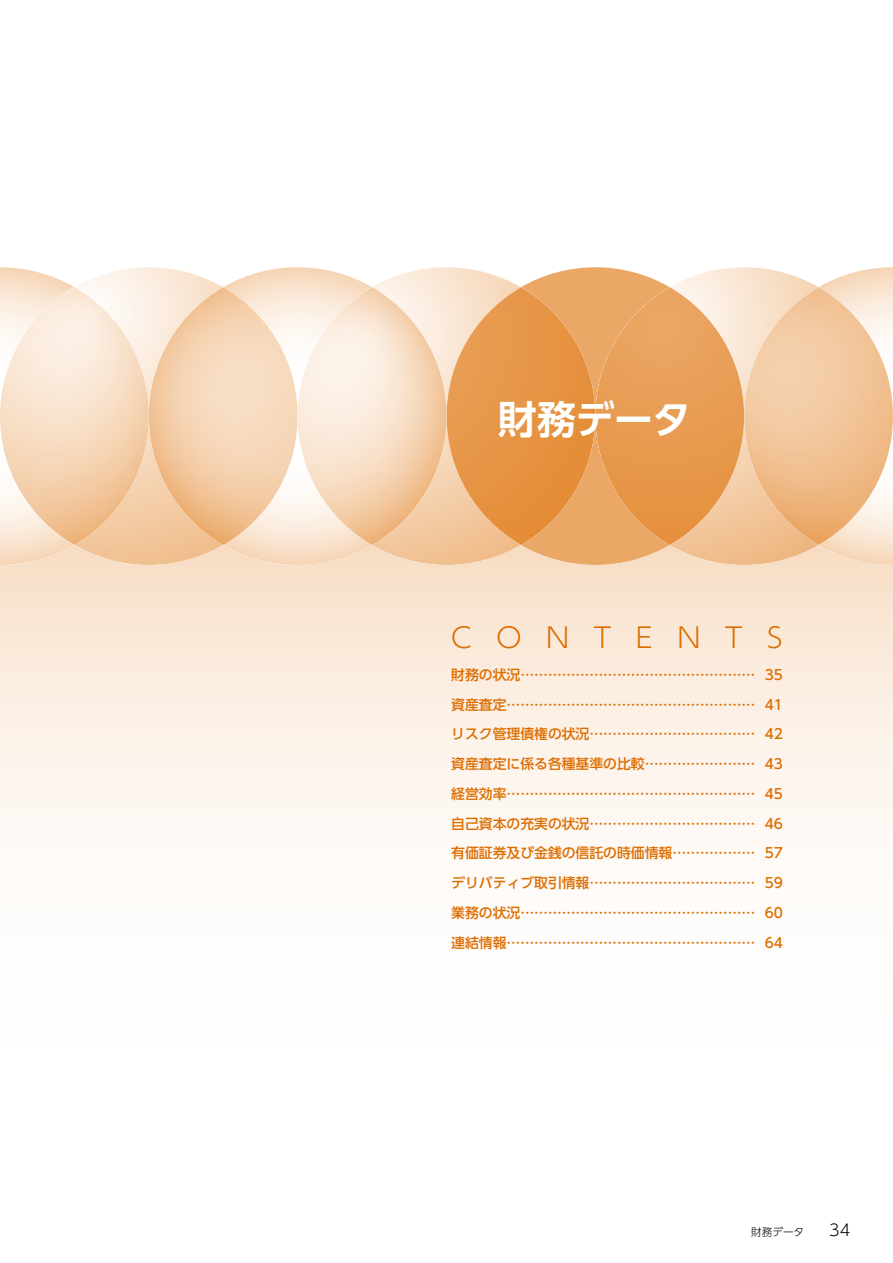
<style>
.page{position:relative;width:893px;height:1263px;background:#fff}
.page>*{position:absolute;margin:0;border:0;box-sizing:border-box;transform-origin:0 0}
.t1{font:38.85px "UD Shin Go Pro De Bold 90 pv RKSJ H";letter-spacing:-.005em;color:#fff}
.t2{font:300 27.6px "UD Shin Go Pro";letter-spacing:.885em;color:#dd6d00}
.t3{font:300 15.9px "UD Shin Go Pro";color:#000}
.t4{font:500 13.8px/29.7px "UD Shin Go Pro";color:#dd6d00;text-align:justify}
.t5{font:300 10.65px "UD Shin Go Pro";letter-spacing:-.01em;color:#000}
</style>
<div class="page">
<svg style="left:0;top:565px;width:893px;height:275px"></svg>
<svg style="left:0;top:267px;width:893px;height:298px;background:#f2c9a1"></svg>
<h1 class="t1" style="left:498px;top:388px;width:194px">財務データ</h1>
<h2 class="t2" style="left:451px;top:615px;width:333px">CONTENTS</h2>
<p class="t4" style="left:451px;top:659px;width:333px">財務の状況…………………………………………… 35資産査定……………………………………………… 41リスク管理債権の状況……………………………… 42資産査定に係る各種基準の比較…………………… 43経営効率……………………………………………… 45自己資本の充実の状況……………………………… 46有価証券及び金銭の信託の時価情報……………… 57デリバティブ取引情報……………………………… 59業務の状況…………………………………………… 60連結情報……………………………………………… 64</p>
<p class="t5" style="left:751px;top:1223px;width:54px">財務データ</p>
<p class="t3" style="left:829px;top:1217px;width:23px">34</p>
</div>
